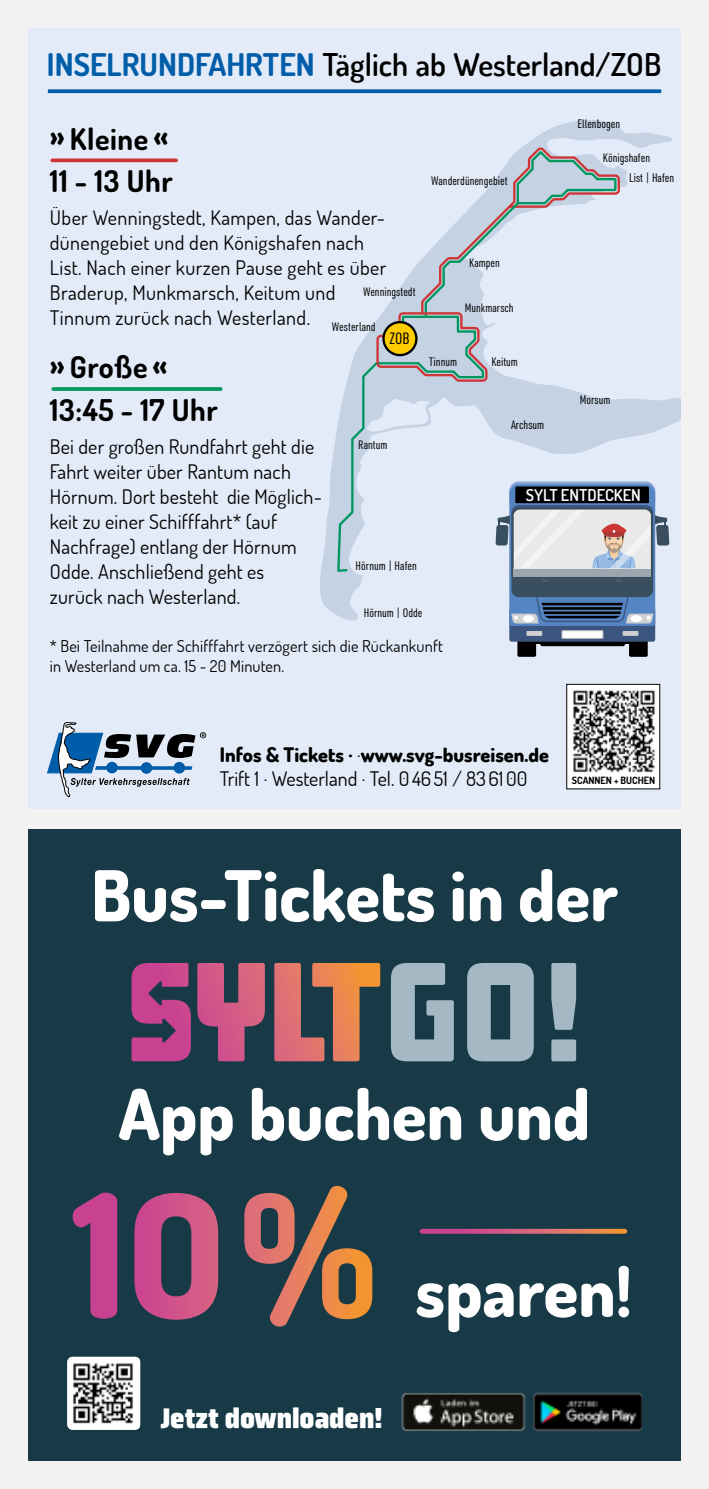
<style>
.page{position:relative;width:709px;height:1489px;background:#fff}
.page>*{position:absolute;margin:0;border:0;box-sizing:border-box;transform-origin:0 0}
.t1{font:800 70px "Dosis";color:#fff}
.t2{font:600 31.25px "Dosis";color:#000}
.t3{font:700 30px/42.5px "Dosis";letter-spacing:.02em;color:#000}
.t4{font:900 28.75px "Obvia Narrow";color:#fff}
.t5{font:20px/25px "Dosis";letter-spacing:.01em;color:#000}
.t6{font:16.25px/20px "Dosis";letter-spacing:.01em;color:#000}
.t7{font:600 16.25px "Dosis";color:#fff}
.t8{font:16px "URWDIN Cond";color:#000}
.t9{font:12px "URWDIN Cond";color:#000}
.t10{font:700 10px "Dosis";color:#000}
.s1{font-weight:700;color:#005da9}
.s2{font-weight:800}
</style>
<div class="page">
<div style="left:0;top:0;width:709px;height:1488px;background:#f3f1f1"></div>
<hr style="left:708px;top:915px;width:1px;height:35px;background:#ef7d00">
<div style="left:28px;top:829px;width:652px;height:632px;background:#183a47"></div>
<svg style="left:197px;top:963px;width:68px;height:98px"></svg>
<svg style="left:274px;top:962px;width:106px;height:99px"></svg>
<svg style="left:131px;top:963px;width:60px;height:98px"></svg>
<div style="left:551px;top:1039px;width:25px;height:22px;background:#a5b9c4;border-radius:2px"></div>
<svg style="left:467px;top:963px;width:67px;height:98px"></svg>
<svg style="left:551px;top:963px;width:25px;height:66px;background:#9aafba"></svg>
<svg style="left:391px;top:963px;width:63px;height:98px"></svg>
<img style="left:67px;top:1356px;width:73px;height:73px">
<svg style="left:73px;top:1185px;width:299px;height:141px"></svg>
<svg style="left:422px;top:1228px;width:203px;height:5px"></svg>
<img style="left:533px;top:1392px;width:109px;height:40px">
<img style="left:401px;top:1393px;width:124px;height:38px">
<div style="left:28px;top:28px;width:652px;height:780px;background:#e3ebf8"></div>
<svg style="left:48px;top:89px;width:613px;height:4px;background:#1469af"></svg>
<svg style="left:320px;top:120px;width:360px;height:501px"></svg>
<svg style="left:336px;top:149px;width:281px;height:424px"></svg>
<svg style="left:375px;top:145px;width:246px;height:238px"></svg>
<div style="left:383px;top:322px;width:33px;height:33px;background:#fc0;border-radius:50%"></div>
<div style="left:382px;top:321px;width:35px;height:35px;border:2px solid #000;border-radius:50%"></div>
<svg style="left:52px;top:158px;width:124px;height:4px"></svg>
<svg style="left:53px;top:387px;width:168px;height:4px"></svg>
<svg style="left:495px;top:481px;width:174px;height:175px"></svg>
<div style="left:513px;top:569px;width:138px;height:8px;background:#9ba6ae"></div>
<svg style="left:47px;top:722px;width:159px;height:75px"></svg>
<div style="left:566px;top:684px;width:93px;height:104px;background:#fff"></div>
<img style="left:573px;top:690px;width:82px;height:83px">
<div style="left:566px;top:683px;width:94px;height:106px;border:1px solid #000"></div>
<h2 class="t2" style="left:47px;top:44px;width:616px"><span class="s1">INSELRUNDFAHRTEN</span> Täglich ab Westerland/ZOB</h2>
<p class="t9" style="left:577px;top:116px;width:44px">Ellenbogen</p>
<p class="t9" style="left:603px;top:150px;width:49px">Königshafen</p>
<p class="t9" style="left:431px;top:172px;width:78px">Wanderdünengebiet</p>
<p class="t9" style="left:629px;top:170px;width:47px">List | Hafen</p>
<h3 class="t3" style="left:50px;top:117px;width:124px">» Kleine «<br>11 - 13 Uhr</h3>
<p class="t5" style="left:50px;top:204px;width:338px">Über Wenningstedt, Kampen, das Wander&shy;dünengebiet und den Königshafen nach List. Nach einer kurzen Pause geht es über Braderup, Munkmarsch, Keitum und Tinnum zurück nach Westerland.</p>
<h3 class="t3" style="left:50px;top:345px;width:169px">» Große «<br>13:45 - 17 Uhr</h3>
<p class="t5" style="left:50px;top:433px;width:273px">Bei der großen Rundfahrt geht die<br>Fahrt weiter über Rantum nach<br>Hörnum. Dort besteht die Möglich&shy;keit zu einer Schifffahrt* (auf<br>Nachfrage) entlang der Hörnum<br>Odde. Anschließend geht es zurück nach Westerland.</p>
<p class="t6" style="left:50px;top:635px;width:394px">* Bei Teilnahme der Schifffahrt verzögert sich die Rückankunft in Westerland um ca. 15 - 20 Minuten.</p>
<p class="t9" style="left:469px;top:255px;width:32px">Kampen</p>
<p class="t9" style="left:465px;top:299px;width:50px">Munkmarsch</p>
<p class="t9" style="left:363px;top:284px;width:54px">Wenningstedt</p>
<p class="t9" style="left:332px;top:319px;width:45px">Westerland</p>
<p class="t8" style="left:389px;top:328px;width:22px">ZOB</p>
<p class="t9" style="left:429px;top:354px;width:29px">Tinnum</p>
<p class="t9" style="left:491px;top:354px;width:28px">Keitum</p>
<p class="t9" style="left:579px;top:392px;width:32px">Morsum</p>
<p class="t9" style="left:511px;top:417px;width:35px">Archsum</p>
<p class="t9" style="left:358px;top:437px;width:31px">Rantum</p>
<p class="t7" style="left:526px;top:484px;width:117px">SYLT ENTDECKEN</p>
<p class="t9" style="left:355px;top:558px;width:63px">Hörnum | Hafen</p>
<p class="t9" style="left:364px;top:605px;width:60px">Hörnum | Odde</p>
<p class="t5" style="left:220px;top:742px;width:330px;line-height:24px"><span class="s2">Infos &amp; Tickets ·</span> ·<span class="s2">www.svg-busreisen.de<br></span>Trift 1 · Westerland · Tel. 04651 / 836100</p>
<p class="t10" style="left:572px;top:774px;width:85px">SCANNEN + BUCHEN</p>
<h1 class="t1" style="left:91px;top:850px;width:528px">Bus-Tickets in der</h1>
<h1 class="t1" style="left:119px;top:1069px;width:473px">App buchen und</h1>
<h3 class="t4" style="left:160px;top:1399px;width:223px">Jetzt downloaden!</h3>
<h1 class="t1" style="left:415px;top:1246px;width:218px">sparen!</h1>
</div>
